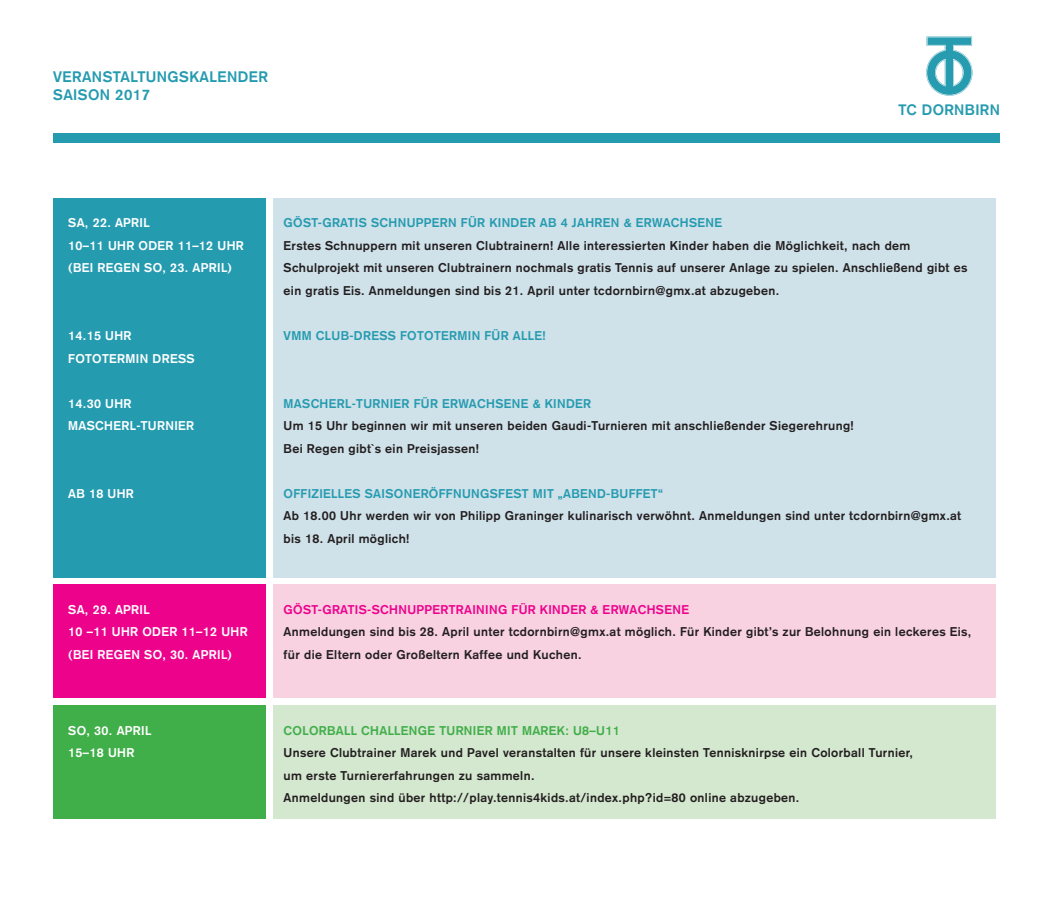
<style>
.page{position:relative;width:1053px;height:922px;background:#fff}
.page>*{position:absolute;margin:0;border:0;box-sizing:border-box;transform-origin:0 0}
.t1{font:700 15px/18px "Akzidenz Grotesk";letter-spacing:.03em;color:#259bb0}
.t2{font:700 14.88px "Akzidenz Grotesk";letter-spacing:.03em;color:#279baf}
.t3{font:700 12.5px/22.5px "Akzidenz Grotesk";letter-spacing:.03em;color:#231f20}
.t4{font:700 12.5px "Akzidenz Grotesk";letter-spacing:.03em;color:#fff}
.t5{font:700 12.5px "Akzidenz Grotesk";letter-spacing:.03em;color:#259bb0}
.t6{font:700 12.5px "Akzidenz Grotesk";letter-spacing:.03em;color:#ed028c}
.t7{font:700 12.5px "Akzidenz Grotesk";letter-spacing:.03em;color:#40ae49}
</style>
<div class="page">
<svg style="left:926px;top:36px;width:47px;height:60px"></svg>
<div style="left:53px;top:133px;width:946px;height:10px;background:#259bb0"></div>
<div style="left:53px;top:198px;width:213px;height:379px;background:#259bb0"></div>
<div style="left:53px;top:584px;width:213px;height:114px;background:#ed028c"></div>
<div style="left:53px;top:705px;width:213px;height:113px;background:#40ae49"></div>
<div style="left:273px;top:198px;width:722px;height:379px;background:#cfe1e9"></div>
<div style="left:273px;top:584px;width:722px;height:114px;background:#f9d2e2"></div>
<div style="left:273px;top:705px;width:722px;height:113px;background:#d4e7cf"></div>
<p class="t1" style="left:53px;top:67px;width:216px">VERANSTALTUNGSKALENDER<br>SAISON 2017</p>
<p class="t2" style="left:898px;top:101px;width:103px">TC DORNBIRN</p>
<p class="t4" style="left:68px;top:215px;width:83px">SA, 22. APRIL</p>
<p class="t4" style="left:68px;top:238px;width:177px">10–11 UHR ODER 11–12 UHR</p>
<p class="t4" style="left:68px;top:260px;width:165px">(BEI REGEN SO, 23. APRIL)</p>
<p class="t4" style="left:68px;top:328px;width:65px">14.15 UHR</p>
<p class="t4" style="left:68px;top:350px;width:128px">FOTOTERMIN DRESS</p>
<p class="t4" style="left:68px;top:395px;width:65px">14.30 UHR</p>
<p class="t4" style="left:68px;top:418px;width:127px">MASCHERL-TURNIER</p>
<p class="t4" style="left:68px;top:485px;width:67px">AB 18 UHR</p>
<p class="t4" style="left:68px;top:602px;width:83px">SA, 29. APRIL</p>
<p class="t4" style="left:68px;top:624px;width:181px">10 –11 UHR ODER 11–12 UHR</p>
<p class="t4" style="left:68px;top:647px;width:165px">(BEI REGEN SO, 30. APRIL)</p>
<p class="t4" style="left:68px;top:722px;width:85px">SO, 30. APRIL</p>
<p class="t4" style="left:68px;top:745px;width:67px">15–18 UHR</p>
<p class="t5" style="left:283px;top:215px;width:440px">GÖST-GRATIS SCHNUPPERN FÜR KINDER AB 4 JAHREN &amp; ERWACHSENE</p>
<p class="t3" style="left:283px;top:234px;width:628px">Erstes Schnuppern mit unseren Clubtrainern! Alle interessierten Kinder haben die Möglichkeit, nach dem</p>
<p class="t3" style="left:283px;top:257px;width:685px">Schulprojekt mit unseren Clubtrainern nochmals gratis Tennis auf unserer Anlage zu spielen. Anschließend gibt es</p>
<p class="t3" style="left:283px;top:279px;width:497px">ein gratis Eis. Anmeldungen sind bis 21. April unter tcdornbirn@gmx.at abzugeben.</p>
<p class="t5" style="left:283px;top:328px;width:263px">VMM CLUB-DRESS FOTOTERMIN FÜR ALLE!</p>
<p class="t5" style="left:283px;top:395px;width:309px">MASCHERL-TURNIER FÜR ERWACHSENE &amp; KINDER</p>
<p class="t3" style="left:283px;top:414px;width:571px">Um 15 Uhr beginnen wir mit unseren beiden Gaudi-Turnieren mit anschließender Siegerehrung!</p>
<p class="t3" style="left:283px;top:437px;width:197px">Bei Regen gibt`s ein Preisjassen!</p>
<p class="t5" style="left:283px;top:485px;width:381px">OFFIZIELLES SAISONERÖFFNUNGSFEST MIT „ABEND-BUFFET“</p>
<p class="t3" style="left:283px;top:504px;width:679px">Ab 18.00 Uhr werden wir von Philipp Graninger kulinarisch verwöhnt. Anmeldungen sind unter tcdornbirn@gmx.at</p>
<p class="t3" style="left:283px;top:527px;width:127px">bis 18. April möglich!</p>
<p class="t6" style="left:283px;top:602px;width:407px">GÖST-GRATIS-SCHNUPPERTRAINING FÜR KINDER &amp; ERWACHSENE</p>
<p class="t3" style="left:283px;top:620px;width:689px">Anmeldungen sind bis 28. April unter tcdornbirn@gmx.at möglich. Für Kinder gibt’s zur Belohnung ein leckeres Eis, für die Eltern oder Großeltern Kaffee und Kuchen.</p>
<p class="t7" style="left:283px;top:722px;width:337px">COLORBALL CHALLENGE TURNIER MIT MAREK: U8–U11</p>
<p class="t3" style="left:283px;top:741px;width:631px">Unsere Clubtrainer Marek und Pavel veranstalten für unsere kleinsten Tennisknirpse ein Colorball Turnier,</p>
<p class="t3" style="left:283px;top:763px;width:252px">um erste Turniererfahrungen zu sammeln.</p>
<p class="t3" style="left:283px;top:786px;width:517px">Anmeldungen sind über http://play.tennis4kids.at/index.php?id=80 online abzugeben.</p>
</div>
